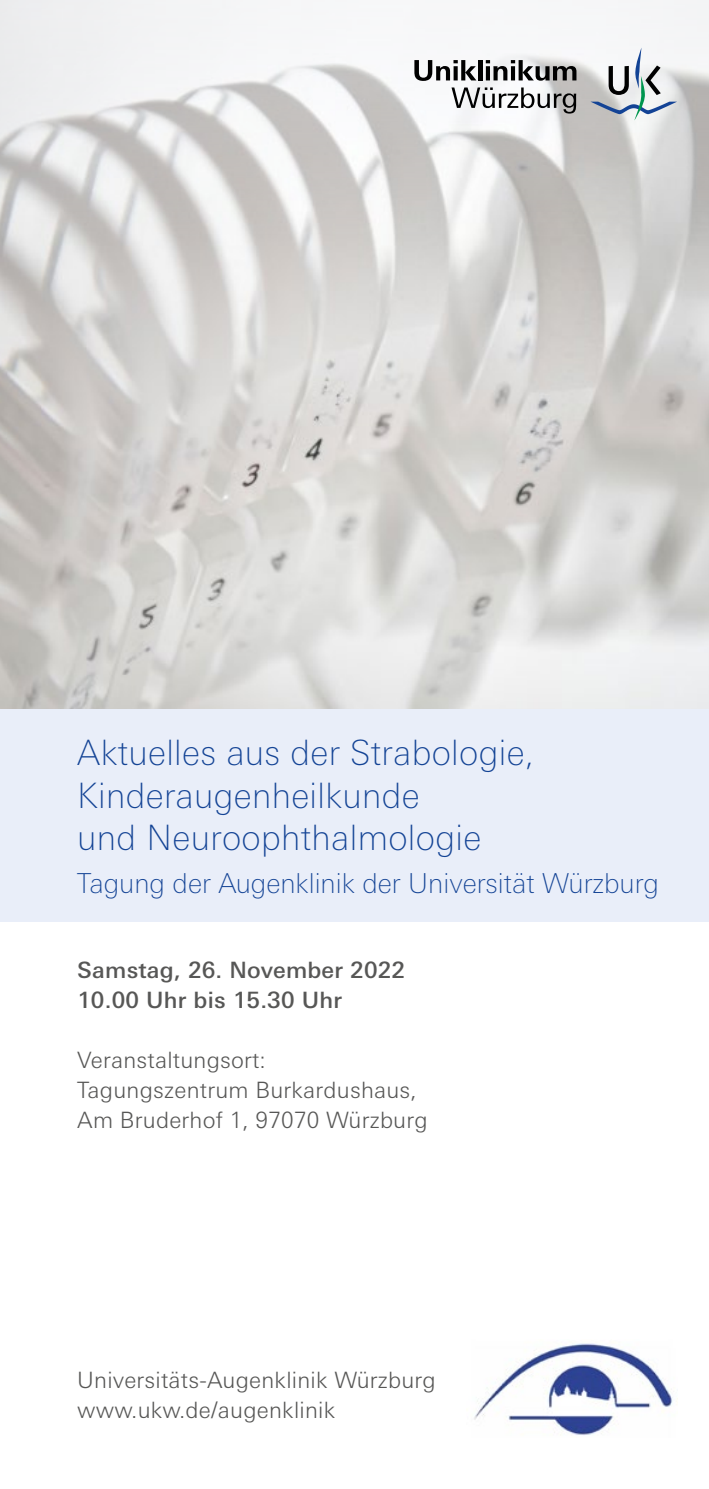
<style>
.page{position:relative;width:709px;height:1489px;background:#fff}
.page>*{position:absolute;margin:0;border:0;box-sizing:border-box;transform-origin:0 0}
.t1{font:100 35px/42.5px "Univers Next Pro";letter-spacing:.01em;color:#134395}
.t2{font:100 27.5px "Univers Next Pro";color:#134395}
.t3{font:300 22.5px/30px "Univers Next Pro";letter-spacing:.01em;color:#575756}
.t4{font:500 22.5px/30px "Univers Next Pro";letter-spacing:.01em;color:#575756}
</style>
<div class="page">
<img style="left:0;top:242px;width:709px;height:467px">
<div style="left:0;top:709px;width:709px;height:212px;background:#e9eef9"></div>
<img style="left:474px;top:1343px;width:199px;height:92px">
<svg style="left:0;top:0;width:709px;height:242px"></svg>
<svg style="left:414px;top:60px;width:62px;height:21px"></svg>
<hr style="left:478px;top:60px;width:4px;height:20px;background:#000">
<svg style="left:486px;top:60px;width:90px;height:21px"></svg>
<svg style="left:451px;top:87px;width:125px;height:27px"></svg>
<svg style="left:590px;top:48px;width:87px;height:72px"></svg>
<h1 class="t1" style="left:77px;top:731px;width:458px">Aktuelles aus der Strabologie,<br>Kinderaugenheilkunde<br>und Neuroophthalmologie</h1>
<p class="t2" style="left:77px;top:867px;width:583px">Tagung der Augenklinik der Universität Würzburg</p>
<p class="t4" style="left:77px;top:954px;width:329px">Samstag, 26. November 2022<br>10.00 Uhr bis 15.30 Uhr</p>
<p class="t3" style="left:77px;top:1044px;width:352px">Veranstaltungsort:<br>Tagungszentrum Burkardushaus,<br>Am Bruderhof 1, 97070 Würzburg</p>
<p class="t3" style="left:77px;top:1364px;width:360px">Universitäts-Augenklinik Würzburg www.ukw.de/augenklinik</p>
</div>
